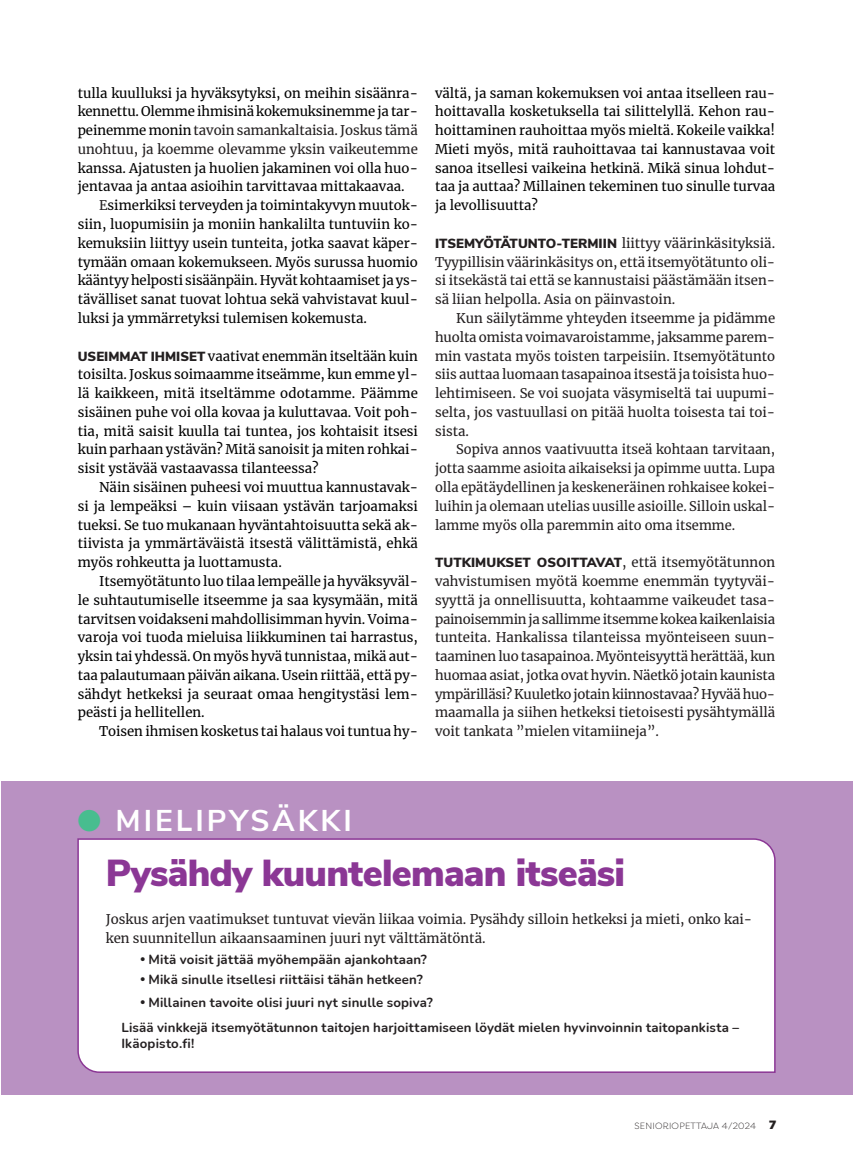
<style>
.page{position:relative;width:853px;height:1172px;background:#fff}
.page>*{position:absolute;margin:0;border:0;box-sizing:border-box;transform-origin:0 0}
.t1{font:900 37.5px "Nunito Sans";letter-spacing:-.02em;color:#8b3795}
.t2{font:700 30px "Nunito Sans";letter-spacing:.1em;color:#fff}
.t3{font:13.2px/18.8px "Merriweather";color:#000001;text-align:justify}
.t4{font:13.2px/18.8px "Merriweather";color:#231f20;text-align:justify}
.t5{font:700 13.2px/20.7px "Nunito";letter-spacing:.01em;color:#231f20}
.t6{font:900 13.2px "Nunito Sans";letter-spacing:.005em;color:#231f20}
.t7{font:300 9px "Filson Pro";letter-spacing:.025em;color:#231f20}
.s1{color:#231f20}
.s2{color:#000002}
.s3{font-family:"Nunito Sans";font-weight:900;color:#231f20}
.s4{font-family:"Nunito Sans";font-weight:900}
.s5{font-family:"Merriweather";font-weight:400}
.s6{color:#48bd8f}
.s7{font-weight:900;font-size:12px}
</style>
<div class="page">
<div style="left:1px;top:781px;width:852px;height:314px;background:#b991c2"></div>
<div style="left:77px;top:838px;width:699px;height:235px;background:#fff"></div>
<svg style="left:141px;top:957px;width:4px;height:4px"></svg>
<svg style="left:141px;top:977px;width:4px;height:4px"></svg>
<svg style="left:141px;top:1000px;width:4px;height:4px"></svg>
<p class="t3" style="left:78px;top:83px;width:342px">tulla kuulluksi ja hyväksytyksi, on meihin sisäänra&shy;kennettu. Olemme ihmisinä kokemuksinemme ja tar&shy;peinemme monin <span class="s1">tavoin samankaltaisia. Joskus tämä unohtuu, ja koemme olevamme yksin vaikeutemme</span></p>
<p class="t3" style="left:78px;top:158px;width:342px">kanssa. Ajatusten ja huolien jakaminen voi olla huo&shy;jentavaa ja antaa asioihin tarvittavaa mittakaavaa.</p>
<p class="t3" style="left:78px;top:196px;width:342px;text-indent:21px"><span class="s1">E</span>simerkiksi terveyden ja toimintakyvyn muutok&shy;siin, luopumisiin ja moniin hankalilta tuntuviin ko&shy;kemuksiin liittyy usein tunteita, jotka <span class="s2">saavat käper&shy;tymään omaan kokemukseen.</span> Myös surussa huomio kääntyy helposti sisäänpäin. Hyvät kohtaamiset ja ys&shy;tävälliset sanat tuovat lohtua sekä vahvistavat kuul&shy;luksi ja ymmärretyksi tulemisen kokemusta.</p>
<p class="t3" style="left:78px;top:346px;width:342px"><span class="s3">USEIMMAT IHMISET</span> vaativat enemmän itseltään kuin toisilta. Joskus soimaamme itseämme, kun emme yl&shy;lä kaikkeen<span class="s2">,</span> mitä itseltämme odotamme. Päämme sisäinen puhe voi olla kovaa ja kuluttavaa. Voit poh&shy;tia, mitä saisit kuulla tai tuntea, jos kohtaisit itsesi kuin parhaan ystävän? Mitä sanoisit ja miten rohkai&shy;sisit ystävää vastaavassa tilanteessa?</p>
<p class="t3" style="left:78px;top:477px;width:342px;text-indent:21px">Näin sisäinen puheesi voi muuttua kannustavak&shy;si ja lempeäksi – kuin viisaan ystävän tarjoamaksi tueksi. Se tuo mukanaan hyväntahtoisuutta sekä ak&shy;tiivista ja ymmärtäväistä itsestä välittämistä, ehkä myös rohkeutta ja luottamusta.</p>
<p class="t3" style="left:78px;top:571px;width:342px;text-indent:21px">Itsemyötätunto <span class="s2">luo tilaa lempeälle ja hyväksyväl&shy;le suhtautumiselle itseemme ja saa kysymään,</span> mitä <span class="s2">tarvitsen voidakseni</span> mahdollisimman hyvin. Voima&shy;varoja voi tuoda mieluisa liikkuminen tai harrastus, yksin tai yhdessä. <span class="s2">On myös hyvä tunnistaa, mikä</span> aut&shy;taa palautumaan päivän aikana. Usein riittää, että py&shy;sähdyt hetkeksi ja seuraat omaa hengitystäsi lem&shy;peästi ja hellitellen.</p>
<p class="t3" style="left:99px;top:722px;width:320px">Toisen ihmisen kosketus tai halaus voi tuntua hy-</p>
<p class="t3" style="left:435px;top:83px;width:342px">vältä, ja <span class="s2">saman kokemuksen</span> voi antaa itselleen rau&shy;hoittavalla kosketuksella tai silittelyllä. Kehon rau&shy;hoittaminen rauhoittaa myös mieltä. Kokeile vaikka!<br>Mieti myös, mitä rauhoittavaa tai kannustavaa voit sanoa itsellesi vaikeina hetkinä. Mikä sinua lohdut&shy;taa ja auttaa? Millainen tekeminen tuo sinulle turvaa ja levollisuutta?</p>
<p class="t4" style="left:435px;top:233px;width:342px"><span class="s4">ITSEMYÖTÄTUNTO-TERMIIN</span> liittyy väärinkäsityksiä.<br>Tyypillisin väärinkäsitys on, että itsemyötätunto oli&shy;si itsekästä tai että se kannustaisi päästämään itsen&shy;sä liian helpolla. Asia on päinvastoin.</p>
<p class="t4" style="left:435px;top:308px;width:342px;text-indent:21px">Kun säilytämme yhteyden itseemme ja pidämme huolta omista voimavaroistamme, jaksamme parem&shy;min vastata myös toisten tarpeisiin. Itsemyötätunto siis auttaa luomaan tasapainoa itsestä ja toisista huo&shy;lehtimiseen. Se voi suojata väsymiseltä tai uupumi&shy;selta, jos vastuullasi on pitää huolta toisesta tai toi&shy;sista.</p>
<p class="t4" style="left:435px;top:440px;width:342px;text-indent:21px">Sopiva annos vaativuutta itseä kohtaan tarvitaan, jotta saamme asioita aikaiseksi ja opimme uutta. Lupa olla epätäydellinen ja keskeneräinen rohkaisee kokei&shy;luihin ja olemaan utelias uusille asioille. Silloin uskal&shy;lamme myös olla paremmin aito oma itsemme.</p>
<p class="t6" style="left:435px;top:553px;width:342px">TUTKIMUKSET OSOITTAVAT<span class="s5">, että itsemyötätunnon</span></p>
<p class="t4" style="left:435px;top:571px;width:342px">vahvistumisen myötä koemme enemmän tyytyväi&shy;syyttä ja onnellisuutta, kohtaamme vaikeudet tasa&shy;painoisemmin ja sallimme itsemme kokea kaikenlaisia tunteita. Hankalissa tilanteissa myönteiseen suun&shy;taaminen luo tasapainoa. Myönteisyyttä herättää, kun huomaa asiat, jotka ovat hyvin. Näetkö jotain kaunista ympärilläsi? Kuuletko jotain kiinnostavaa? Hyvää huo&shy;maamalla ja siihen hetkeksi tietoisesti pysähtymällä voit tankata ”mielen vitamiineja”.</p>
<h2 class="t2" style="left:77px;top:798px;width:276px"><span class="s6">●</span> MIELIPYSÄKKI</h2>
<h1 class="t1" style="left:106px;top:845px;width:521px">Pysähdy kuuntelemaan itseäsi</h1>
<p class="t4" style="left:106px;top:909px;width:648px">Joskus arjen vaatimukset tuntuvat vievän liikaa voimia. Pysähdy silloin hetkeksi ja mieti, onko kai&shy;ken suunnitellun aikaansaaminen juuri nyt välttämätöntä.</p>
<p class="t5" style="left:148px;top:948px;width:280px">Mitä voisit jättää myöhempään ajankohtaan?<br>Mikä sinulle itsellesi riittäisi tähän hetkeen?</p>
<p class="t5" style="left:121px;top:989px;width:619px;line-height:25px;text-indent:27px">Millainen tavoite olisi juuri nyt sinulle sopiva?<br>Lisää vinkkejä itsemyötätunnon taitojen harjoittamiseen löydät mielen hyvinvoinnin taitopankista –</p>
<p class="t5" style="left:121px;top:1032px;width:75px">Ikäopisto.fi!</p>
<p class="t7" style="left:634px;top:1120px;width:143px">SENIORIOPETTAJA 4/2024 <span class="s7">7</span></p>
</div>
